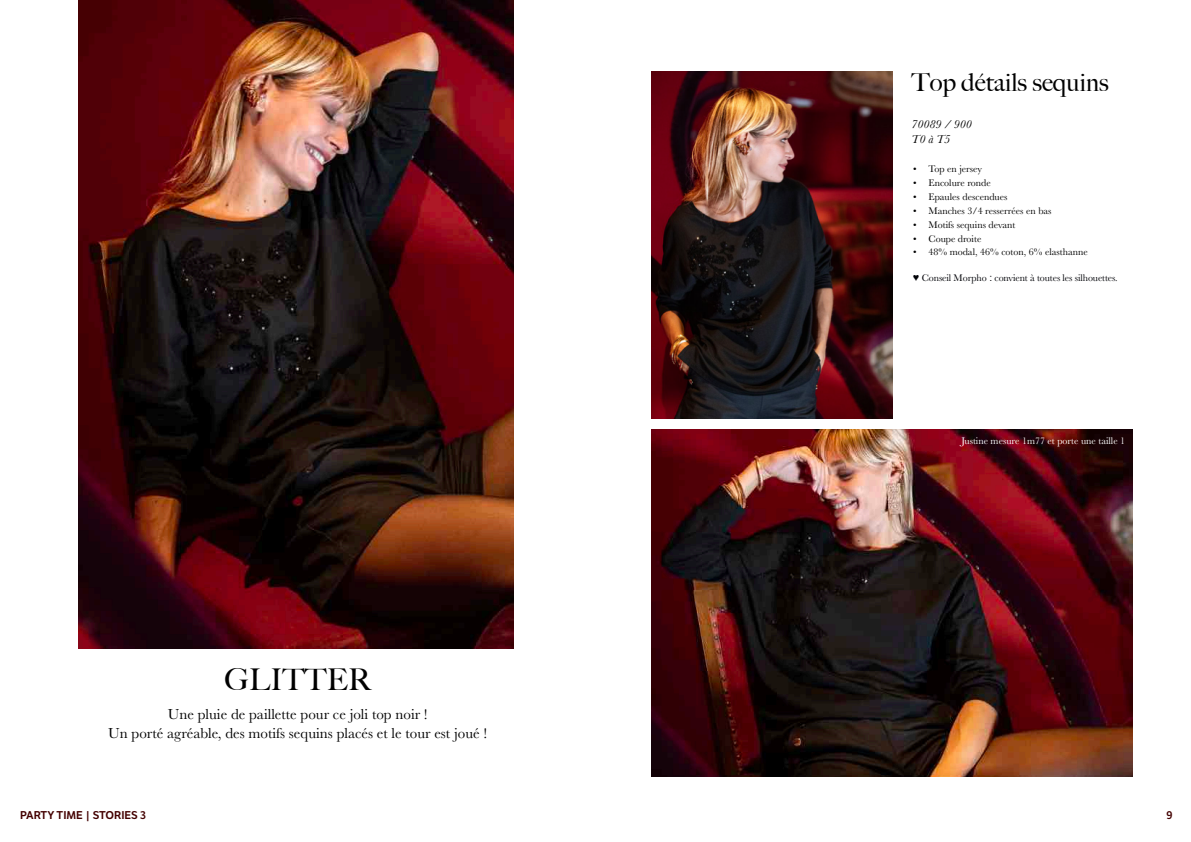
<style>
.page{position:relative;width:1191px;height:842px;background:#fff}
.page>*{position:absolute;margin:0;border:0;box-sizing:border-box;transform-origin:0 0}
.t1{font:500 30px "Big Caslon";color:#000}
.t2{font:500 25px "Big Caslon";color:#000}
.t3{font:15px/19px "Baskerville";color:#000;text-align:center}
.t4{font:italic 12px/14.4px "Baskerville";color:#000}
.t5{font:11px "LFT Etica SB";color:#430000}
.t6{font:10px "Baskerville";color:#000}
.t7{font:10px "Baskerville";letter-spacing:-.01em;color:#000207}
.t8{font:10px "Baskerville";color:#fff}
.s1{font-family:"Arial"}
</style>
<div class="page">
<img style="left:651px;top:71px;width:241px;height:347px">
<img style="left:651px;top:429px;width:481px;height:347px">
<img style="left:79px;top:0;width:435px;height:648px">
<h2 class="t2" style="left:911px;top:68px;width:199px">Top détails sequins</h2>
<p class="t4" style="left:911px;top:117px;width:62px">70089 / 900<br>T0 à T5</p>
<p class="t6" style="left:913px;top:163px;width:70px">• Top en jersey</p>
<p class="t6" style="left:913px;top:177px;width:79px">• Encolure ronde</p>
<p class="t6" style="left:913px;top:191px;width:96px">• Epaules descendues</p>
<p class="t6" style="left:913px;top:205px;width:140px">• Manches 3/4 resserrées en bas</p>
<p class="t6" style="left:913px;top:219px;width:104px">• Motifs sequins devant</p>
<p class="t6" style="left:913px;top:233px;width:70px">• Coupe droite</p>
<p class="t6" style="left:913px;top:246px;width:176px">• 48% modal, 46% coton, 6% elasthanne</p>
<p class="t7" style="left:913px;top:272px;width:206px"><span class="s1">♥</span> Conseil Morpho <span class="s1">:</span> convient à toutes les silhouettes.</p>
<h1 class="t1" style="left:224px;top:661px;width:148px">GLITTER</h1>
<h3 class="t3" style="left:108px;top:705px;width:380px">Une pluie de paillette pour ce joli top noir !<br>Un porté agréable, des motifs sequins placés et le tour est joué !</h3>
<p class="t8" style="left:961px;top:435px;width:165px">Justine mesure 1m77 et porte une taille 1</p>
<p class="t5" style="left:20px;top:809px;width:128px">PARTY TIME | STORIES 3</p>
<p class="t5" style="left:1166px;top:809px;width:8px">9</p>
</div>
